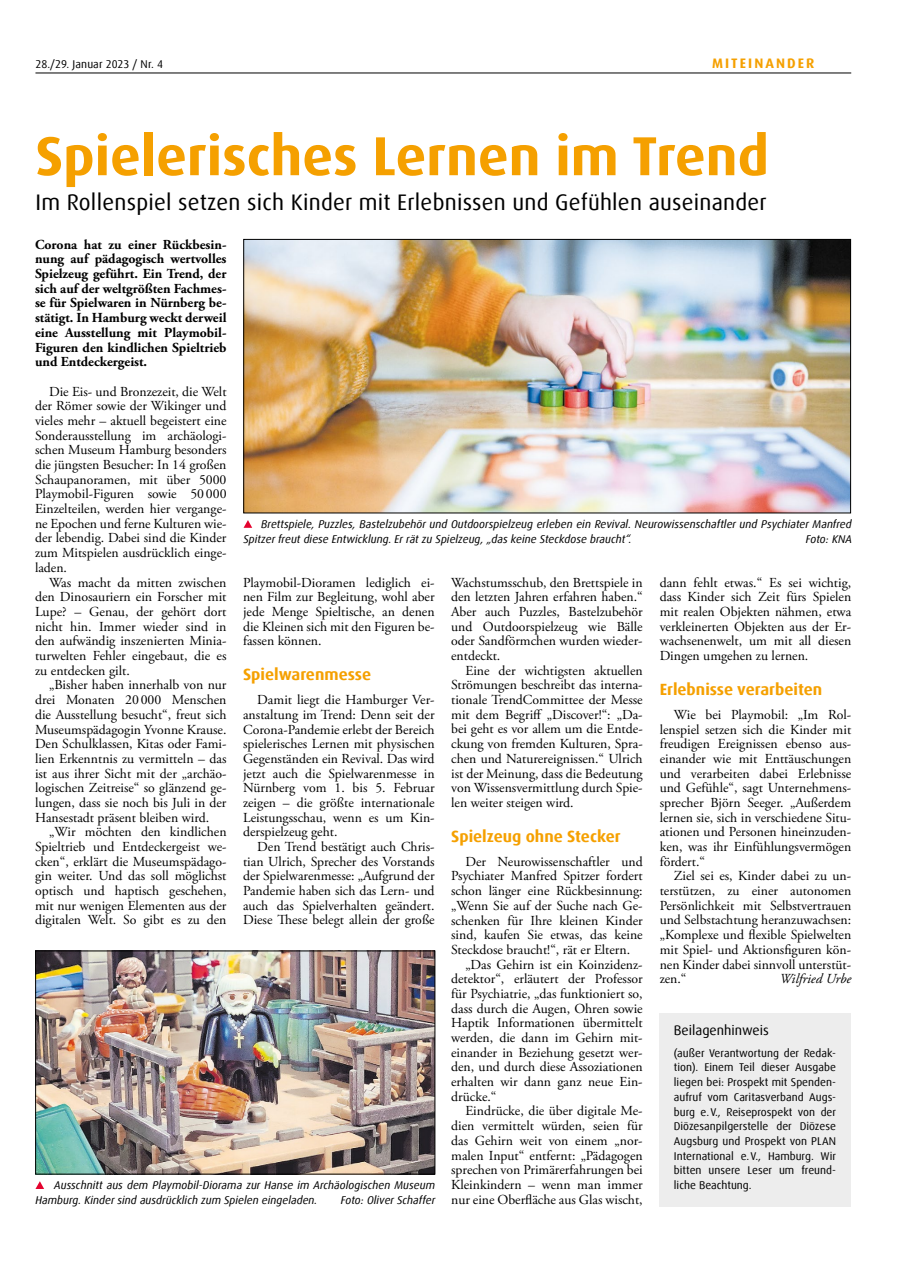
<style>
.page{position:relative;width:908px;height:1276px;background:#fff}
.page>*{position:absolute;margin:0;border:0;box-sizing:border-box;transform-origin:0 0}
.t1{font:700 55px "Dax Offc Pro";color:#f5a000}
.t2{font:22.5px "Dax Offc Pro";letter-spacing:.01em;color:#000}
.t3{font:700 16.25px "Dax Offc Pro";color:#f5a000}
.t4{font:13.75px/14.6px "Adobe Garamond Pro";color:#000;text-align:justify}
.t5{font:700 13.75px/14.6px "Adobe Garamond Pro";color:#000;text-align:justify}
.t6{font:13.75px "Dax Offc Pro";color:#000}
.t7{font:italic 13.75px "Adobe Garamond Pro";color:#000}
.t8{font:700 13.75px "Dax Offc Pro";letter-spacing:.15em;color:#f5a000}
.t9{font:italic 11.25px/14.8px "Dax Offc Pro";color:#000}
.t10{font:11.25px/14.8px "Dax Offc Pro";color:#000;text-align:justify}
</style>
<div class="page">
<hr style="left:35px;top:73px;width:815px;height:1px;background:#000">
<img style="left:245px;top:241px;width:603px;height:270px">
<div style="left:243px;top:239px;width:607px;height:274px;border:1px solid #000"></div>
<svg style="left:243px;top:520px;width:9px;height:8px"></svg>
<img style="left:37px;top:952px;width:396px;height:220px">
<div style="left:35px;top:950px;width:400px;height:224px;border:1px solid #000"></div>
<svg style="left:35px;top:1181px;width:9px;height:8px"></svg>
<div style="left:659px;top:1012px;width:191px;height:194px;background:#ededed"></div>
<p class="t10" style="left:35px;top:56px;width:129px">28./29. Januar 2023 / Nr. 4</p>
<p class="t8" style="left:711px;top:54px;width:104px">MITEINANDER</p>
<h1 class="t1" style="left:35px;top:120px;width:734px">Spielerisches Lernen im Trend</h1>
<h2 class="t2" style="left:35px;top:187px;width:732px">Im Rollenspiel setzen sich Kinder mit Erlebnissen und Gefühlen auseinander</h2>
<p class="t5" style="left:35px;top:237px;width:193px">Corona hat zu einer Rückbesin&shy;nung auf pädagogisch wertvolles Spielzeug geführt. Ein Trend, der sich auf der weltgrößten Fachmes&shy;se für Spielwaren in Nürnberg be&shy;stätigt. In Hamburg weckt derweil eine Ausstellung mit Playmobil-Figuren den kindlichen Spieltrieb und Entdeckergeist.</p>
<p class="t4" style="left:35px;top:384px;width:193px;text-indent:14px">Die Eis- und Bronzezeit, die Welt der Römer sowie der Wikinger und vieles mehr – aktuell begeistert eine Sonderausstellung im archäologi&shy;schen Museum Hamburg besonders die jüngsten Besucher: In 14 großen Schaupanoramen, mit über 5000<br>Playmobil-Figuren sowie 50 000<br>Einzelteilen, werden hier vergange&shy;ne Epochen und ferne Kulturen wie&shy;der lebendig. Dabei sind die Kinder zum Mitspielen ausdrücklich einge&shy;laden.</p>
<p class="t4" style="left:35px;top:575px;width:193px;text-indent:14px">Was macht da mitten zwischen den Dinosauriern ein Forscher mit Lupe? – Genau, der gehört dort nicht hin. Immer wieder sind in den aufwändig inszenierten Minia&shy;turwelten Fehler eingebaut, die es zu entdecken gilt.</p>
<p class="t4" style="left:35px;top:678px;width:193px;text-indent:14px">„Bisher haben innerhalb von nur drei Monaten 20000 Menschen die Ausstellung besucht“, freut sich Museumspädagogin Yvonne Krause.<br>Den Schulklassen, Kitas oder Fami&shy;lien Erkenntnis zu vermitteln – das ist aus ihrer Sicht mit der „archäo&shy;logischen Zeitreise“ so glänzend ge&shy;lungen, dass sie noch bis Juli in der Hansestadt präsent bleiben wird.</p>
<p class="t4" style="left:35px;top:825px;width:193px;text-indent:14px">„Wir möchten den kindlichen Spieltrieb und Entdeckergeist we&shy;cken“, erklärt die Museumspädago&shy;gin weiter. Und das soll möglichst optisch und haptisch geschehen, mit nur wenigen Elementen aus der digitalen Welt. So gibt es zu den</p>
<p class="t9" style="left:243px;top:516px;width:609px;text-indent:18px">Brettspiele, Puzzles, Bastelzubehör und Outdoorspielzeug erleben ein Revival. Neurowissenschaftler und Psychiater Manfred<br>Spitzer freut diese Entwicklung. Er rät zu Spielzeug, „das keine Steckdose braucht“.</p>
<p class="t9" style="left:805px;top:531px;width:48px">Foto: KNA</p>
<p class="t4" style="left:659px;top:575px;width:193px">dann fehlt etwas.“ Es sei wichtig, dass Kinder sich Zeit fürs Spielen mit realen Objekten nähmen, etwa verkleinerten Objekten aus der Er&shy;wachsenenwelt, um mit all diesen Dingen umgehen zu lernen.</p>
<p class="t3" style="left:659px;top:678px;width:164px">Erlebnisse verarbeiten</p>
<p class="t4" style="left:659px;top:707px;width:193px;text-indent:14px">Wie bei Playmobil: „Im Rol&shy;lenspiel setzen sich die Kinder mit freudigen Ereignissen ebenso aus&shy;einander wie mit Enttäuschungen und verarbeiten dabei Erlebnisse und Gefühle“, sagt Unternehmens&shy;sprecher Björn Seeger. „Außerdem lernen sie, sich in verschiedene Situ&shy;ationen und Personen hineinzuden&shy;ken, was ihr Einfühlungsvermögen fördert.“</p>
<p class="t4" style="left:659px;top:869px;width:193px;text-indent:14px">Ziel sei es, Kinder dabei zu un&shy;terstützen, zu einer autonomen Persönlichkeit mit Selbstvertrauen und Selbstachtung heranzuwachsen: „Komplexe und flexible Spielwelten mit Spiel- und Aktionsfiguren kön&shy;nen Kinder dabei sinnvoll unterstüt&shy;zen.“</p>
<p class="t4" style="left:243px;top:575px;width:193px">Playmobil-Dioramen lediglich ei&shy;nen Film zur Begleitung, wohl aber jede Menge Spieltische, an denen die Kleinen sich mit den Figuren be&shy;fassen können.</p>
<p class="t3" style="left:243px;top:664px;width:129px">Spielwarenmesse</p>
<p class="t4" style="left:243px;top:693px;width:193px;text-indent:14px">Damit liegt die Hamburger Ver&shy;anstaltung im Trend: Denn seit der Corona-Pandemie erlebt der Bereich spielerisches Lernen mit physischen Gegenständen ein Revival. Das wird jetzt auch die Spielwarenmesse in Nürnberg vom 1. bis 5. Februar zeigen – die größte internationale Leistungsschau, wenn es um Kin&shy;derspielzeug geht.</p>
<p class="t4" style="left:243px;top:840px;width:193px;text-indent:14px">Den Trend bestätigt auch Chris&shy;tian Ulrich, Sprecher des Vorstands der Spielwarenmesse: „Aufgrund der Pandemie haben sich das Lern- und auch das Spielverhalten geändert.<br>Diese These belegt allein der große</p>
<p class="t4" style="left:451px;top:575px;width:193px">Wachstumsschub, den Brettspiele in den letzten Jahren erfahren haben.“ Aber auch Puzzles, Bastelzubehör und Outdoorspielzeug wie Bälle oder Sandförmchen wurden wieder&shy;entdeckt.</p>
<p class="t4" style="left:451px;top:663px;width:193px;text-indent:14px">Eine der wichtigsten aktuellen Strömungen beschreibt das interna&shy;tionale TrendCommittee der Messe mit dem Begriff „Discover!“: „Da&shy;bei geht es vor allem um die Entde&shy;ckung von fremden Kulturen, Spra&shy;chen und Naturereignissen.“ Ulrich ist der Meinung, dass die Bedeutung von Wissensvermittlung durch Spie&shy;len weiter steigen wird.</p>
<p class="t3" style="left:451px;top:825px;width:171px">Spielzeug ohne Stecker</p>
<p class="t4" style="left:465px;top:854px;width:179px">Der Neurowissenschaftler und</p>
<p class="t4" style="left:451px;top:869px;width:193px">Psychiater Manfred Spitzer fordert</p>
<p class="t4" style="left:451px;top:884px;width:193px">schon länger eine Rückbesinnung:</p>
<p class="t4" style="left:451px;top:898px;width:193px">„Wenn Sie auf der Suche nach Ge-</p>
<p class="t4" style="left:451px;top:913px;width:193px">schenken für Ihre kleinen Kinder</p>
<p class="t4" style="left:451px;top:928px;width:193px">sind, kaufen Sie etwas, das keine</p>
<p class="t4" style="left:451px;top:942px;width:180px">Steckdose braucht!“, rät er Eltern.</p>
<p class="t4" style="left:465px;top:957px;width:179px">„Das Gehirn ist ein Koinzidenz-</p>
<p class="t4" style="left:451px;top:972px;width:193px">detektor“, erläutert der Professor</p>
<p class="t4" style="left:451px;top:986px;width:193px">für Psychiatrie, „das funktioniert so,</p>
<p class="t4" style="left:451px;top:1001px;width:193px">dass durch die Augen, Ohren sowie</p>
<p class="t4" style="left:451px;top:1016px;width:193px">Haptik Informationen übermittelt</p>
<p class="t4" style="left:451px;top:1031px;width:193px">werden, die dann im Gehirn mit-</p>
<p class="t4" style="left:451px;top:1045px;width:193px">einander in Beziehung gesetzt wer-</p>
<p class="t4" style="left:451px;top:1060px;width:193px">den, und durch diese Assoziationen</p>
<p class="t4" style="left:451px;top:1075px;width:193px">erhalten wir dann ganz neue Ein-</p>
<p class="t4" style="left:451px;top:1089px;width:47px">drücke.“</p>
<p class="t4" style="left:465px;top:1104px;width:179px">Eindrücke, die über digitale Me-</p>
<p class="t4" style="left:451px;top:1119px;width:193px">dien vermittelt würden, seien für</p>
<p class="t4" style="left:451px;top:1133px;width:193px">das Gehirn weit von einem „nor-</p>
<p class="t4" style="left:451px;top:1148px;width:193px">malen Input“ entfernt: „Pädagogen</p>
<p class="t4" style="left:451px;top:1163px;width:193px">sprechen von Primärerfahrungen bei</p>
<p class="t4" style="left:451px;top:1177px;width:193px">Kleinkindern – wenn man immer</p>
<p class="t4" style="left:451px;top:1192px;width:193px">nur eine Oberfläche aus Glas wischt,</p>
<p class="t7" style="left:779px;top:970px;width:73px">Wilfried Urbe</p>
<p class="t6" style="left:673px;top:1021px;width:96px">Beilagenhinweis</p>
<p class="t10" style="left:673px;top:1045px;width:164px">(außer Verantwortung der Redak&shy;tion). Einem Teil dieser Ausgabe liegen bei: Prospekt mit Spenden&shy;aufruf vom Caritasverband Augs&shy;burg e.V., Reiseprospekt von der Diözesanpilgerstelle der Diözese Augsburg und Prospekt von PLAN International e.V., Hamburg. Wir bitten unsere Leser um freund&shy;liche Beachtung.</p>
<p class="t9" style="left:35px;top:1177px;width:401px;text-indent:19px">Ausschnitt aus dem Playmobil-Diorama zur Hanse im Archäologischen Museum<br>Hamburg. Kinder sind ausdrücklich zum Spielen eingeladen.</p>
<p class="t9" style="left:340px;top:1192px;width:96px">Foto: Oliver Schaffer</p>
</div>
